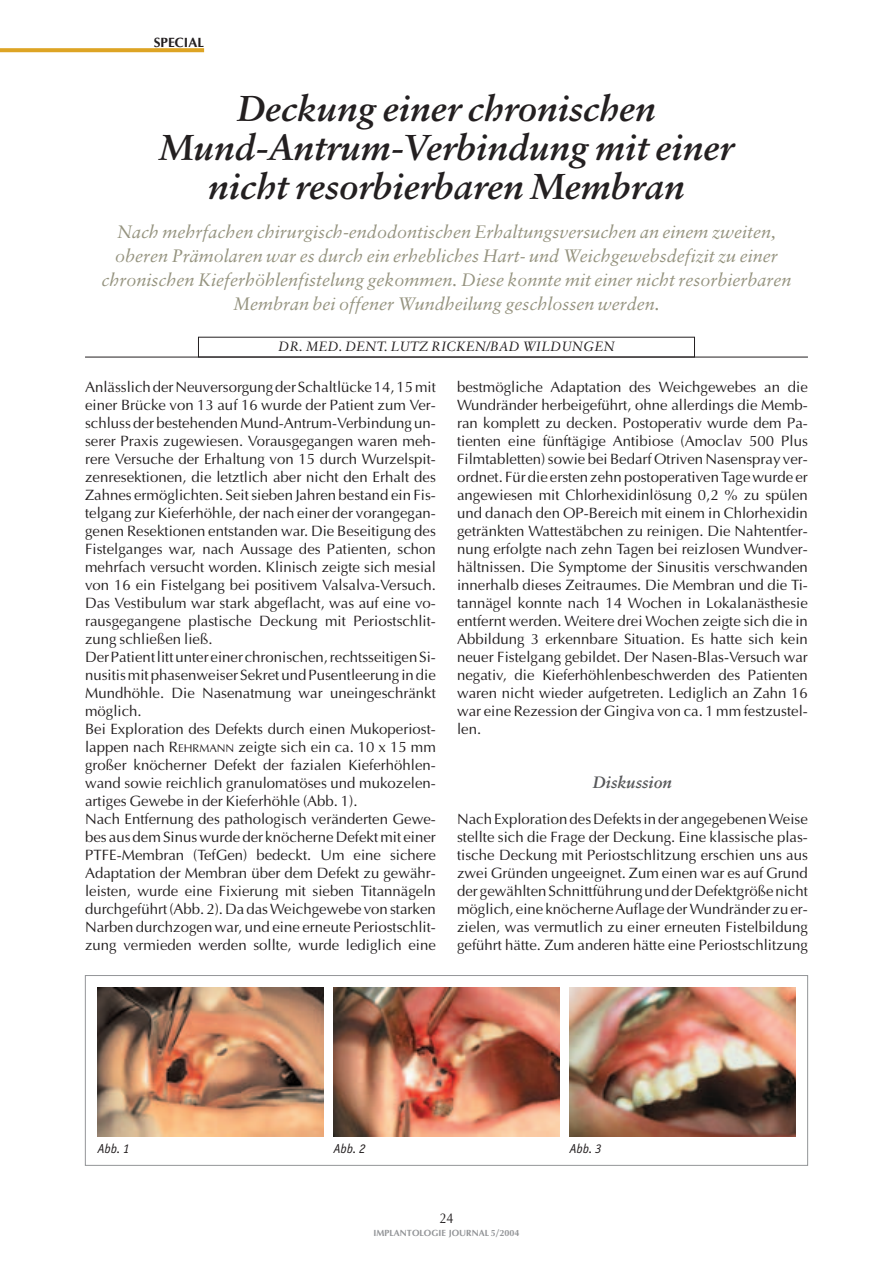
<style>
.page{position:relative;width:893px;height:1263px;background:#fff}
.page>*{position:absolute;margin:0;border:0;box-sizing:border-box;transform-origin:0 0}
.t1{font:italic 700 36px/39px "Sabon";color:#231f20;text-align:center}
.t2{font:italic 18px/24px "Sabon";color:#95937f;text-align:center}
.t3{font:italic 700 16.5px "Sabon";color:#57585a}
.t4{font:15px/18px "Optima";color:#231f20;text-align:justify}
.t5{font:14.25px "Optima";color:#231f20;scale:.9 1}
.t6{font:italic 13.5px "Sabon";color:#231f20}
.t7{font:italic 13.5px "Officina Sans";color:#231f20}
.t8{font:700 13.5px "Optima";color:#231f20}
.t9{font:700 9px "Optima";color:#939598}
.s1{font-size:11.25px}
</style>
<div class="page">
<svg style="left:1px;top:48px;width:203px;height:4px"></svg>
<hr style="left:85px;top:357px;width:723px;height:1px;background:#231f20">
<div style="left:85px;top:975px;width:723px;height:191px;border:1px solid #939598"></div>
<img style="left:98px;top:988px;width:225px;height:149px">
<img style="left:334px;top:988px;width:225px;height:149px">
<img style="left:570px;top:988px;width:225px;height:149px">
<p class="t8" style="left:154px;top:37px;width:52px">SPECIAL</p>
<h1 class="t1" style="left:160px;top:92px;width:575px">Deckung einer chronischen<br>Mund-Antrum-Verbindung mit einer nicht resorbierbaren Membran</h1>
<p class="t2" style="left:102px;top:221px;width:691px">Nach mehrfachen chirurgisch-endodontischen Erhaltungsversuchen an einem zweiten, oberen Prämolaren war es durch ein erhebliches Hart- und Weichgewebsdefizit zu einer chronischen Kieferhöhlenfistelung gekommen. Diese konnte mit einer nicht resorbierbaren Membran bei offener Wundheilung geschlossen werden.</p>
<p class="t6" style="left:278px;top:341px;width:338px">DR. MED. DENT. LUTZ RICKEN/BAD WILDUNGEN</p>
<p class="t4" style="left:85px;top:380px;width:352px;text-align:left">Anlässlich der Neuversorgung der Schaltlücke 14, 15 mit einer Brücke von 13 auf 16 wurde der Patient zum Ver&shy;schluss der bestehenden Mund-Antrum-Verbindung un&shy;serer Praxis zugewiesen. Vorausgegangen waren meh&shy;rere Versuche der Erhaltung von 15 durch Wurzelspit&shy;zenresektionen, die letztlich aber nicht den Erhalt des Zahnes ermöglichten. Seit sieben Jahren bestand ein Fis&shy;telgang zur Kieferhöhle, der nach einer der vorangegan&shy;genen Resektionen entstanden war. Die Beseitigung des Fistelganges war, nach Aussage des Patienten, schon mehrfach versucht worden. Klinisch zeigte sich mesial von 16 ein Fistelgang bei positivem Valsalva-Versuch.<br>Das Vestibulum war stark abgeflacht, was auf eine vo&shy;rausgegangene plastische Deckung mit Periostschlit&shy;zung schließen ließ.<br>Der Patient litt unter einer chronischen, rechtsseitigen Si&shy;nusitis mit phasenweiser Sekret und Pusentleerung in die Mundhöhle. Die Nasenatmung war uneingeschränkt möglich.<br>Bei Exploration des Defekts durch einen Mukoperiost&shy;lappen nach R<span class="s1">EHRMANN</span> zeigte sich ein ca. 10 x 15 mm großer knöcherner Defekt der fazialen Kieferhöhlen&shy;wand sowie reichlich granulomatöses und mukozelen&shy;artiges Gewebe in der Kieferhöhle (Abb. 1).<br>Nach Entfernung des pathologisch veränderten Gewe&shy;bes aus dem Sinus wurde der knöcherne Defekt mit einer PTFE-Membran (TefGen) bedeckt. Um eine sichere Adaptation der Membran über dem Defekt zu gewähr&shy;leisten, wurde eine Fixierung mit sieben Titannägeln durchgeführt (Abb. 2). Da das Weichgewebe von starken Narben durchzogen war, und eine erneute Periostschlit&shy;zung vermieden werden sollte, wurde lediglich eine</p>
<p class="t4" style="left:457px;top:380px;width:352px">bestmögliche Adaptation des Weichgewebes an die Wundränder herbeigeführt, ohne allerdings die Memb&shy;ran komplett zu decken. Postoperativ wurde dem Pa&shy;tienten eine fünftägige Antibiose (Amoclav 500 Plus Filmtabletten) sowie bei Bedarf Otriven Nasenspray ver&shy;ordnet. Für die ersten zehn postoperativen Tage wurde er angewiesen mit Chlorhexidinlösung 0,2 % zu spülen und danach den OP-Bereich mit einem in Chlorhexidin getränkten Wattestäbchen zu reinigen. Die Nahtentfer&shy;nung erfolgte nach zehn Tagen bei reizlosen Wundver&shy;hältnissen. Die Symptome der Sinusitis verschwanden innerhalb dieses Zeitraumes. Die Membran und die Ti&shy;tannägel konnte nach 14 Wochen in Lokalanästhesie entfernt werden. Weitere drei Wochen zeigte sich die in Abbildung 3 erkennbare Situation. Es hatte sich kein neuer Fistelgang gebildet. Der Nasen-Blas-Versuch war negativ, die Kieferhöhlenbeschwerden des Patienten waren nicht wieder aufgetreten. Lediglich an Zahn 16 war eine Rezession der Gingiva von ca. 1 mm festzustel&shy;len.</p>
<p class="t3" style="left:593px;top:776px;width:81px">Diskussion</p>
<p class="t4" style="left:457px;top:812px;width:352px">Nach Exploration des Defekts in der angegebenen Weise stellte sich die Frage der Deckung. Eine klassische plas&shy;tische Deckung mit Periostschlitzung erschien uns aus zwei Gründen ungeeignet. Zum einen war es auf Grund der gewählten Schnittführung und der Defektgröße nicht möglich, eine knöcherne Auflage der Wundränder zu er&shy;zielen, was vermutlich zu einer erneuten Fistelbildung geführt hätte. Zum anderen hätte eine Periostschlitzung</p>
<p class="t7" style="left:98px;top:1143px;width:33px">Abb. 1</p>
<p class="t7" style="left:334px;top:1143px;width:33px">Abb. 2</p>
<p class="t7" style="left:570px;top:1143px;width:33px">Abb. 3</p>
<p class="t5" style="left:439px;top:1212px;width:17px">24</p>
<p class="t9" style="left:373px;top:1229px;width:148px">IMPLANTOLOGIE JOURNAL 5/2004</p>
</div>
